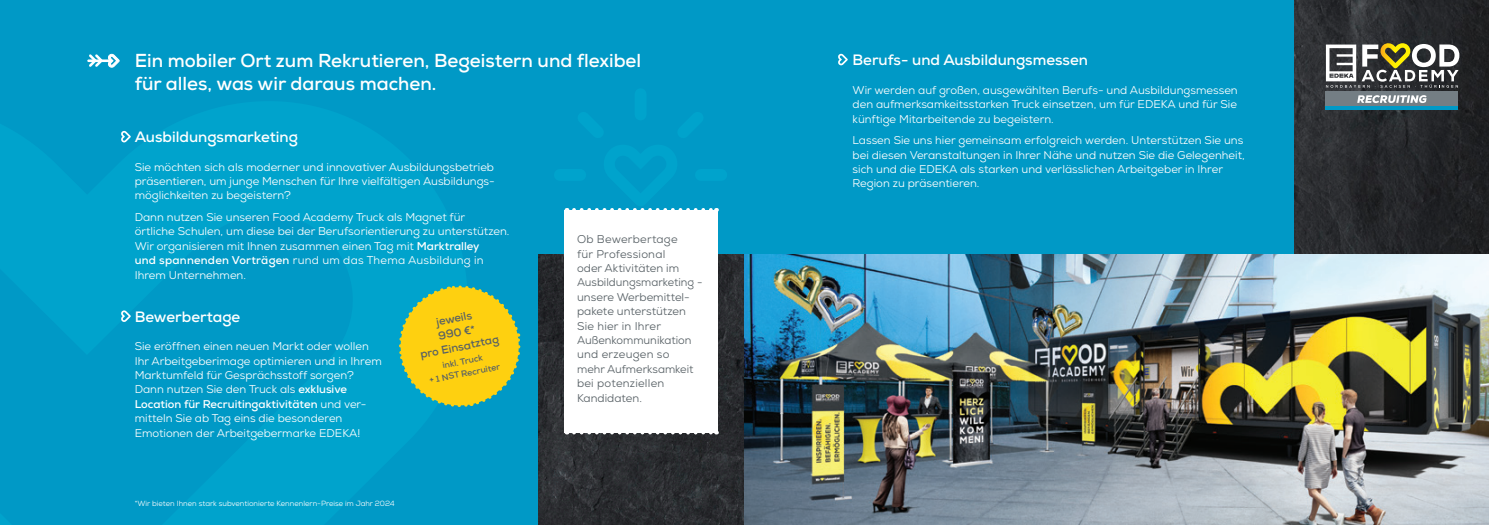
<style>
.page{position:relative;width:1489px;height:525px;background:#fff}
.page>*{position:absolute;margin:0;border:0;box-sizing:border-box;transform-origin:0 0}
.t1{font:700 18.75px/22.5px "Nexa";color:#fff}
.t2{font:700 15px "Nexa";color:#fff}
.t3{font:11.25px/14.4px "Nexa";color:#fff}
.t4{font:11.25px/14.4px "Nexa";color:#576065}
.t5{font:700 11.25px/14.4px "Nexa";color:#576065;text-align:center}
.t6{font:700 8.75px/11.9px "Nexa";color:#576065;text-align:center}
.t7{font:7.5px "Nexa";color:#fff}
.s1{font-weight:700}
</style>
<div class="page">
<div style="left:0;top:0;width:744px;height:524px;background:#0099c6"></div>
<div style="left:744px;top:0;width:744px;height:524px;background:#0099c6"></div>
<img style="left:1294px;top:0;width:194px;height:254px">
<img style="left:538px;top:254px;width:206px;height:270px">
<div style="left:1325px;top:91px;width:132px;height:15px;background:#747e84"></div>
<hr style="left:1325px;top:106px;width:132px;height:3px;background:#0099c6">
<svg style="left:1357px;top:95px;width:69px;height:8px"></svg>
<svg style="left:1325px;top:42px;width:134px;height:46px;background:#77776d"></svg>
<div style="left:634px;top:94px;width:12px;height:20px;background:#00a3cc"></div>
<div style="left:560px;top:169px;width:20px;height:12px;background:#00a3cc"></div>
<div style="left:701px;top:169px;width:20px;height:12px;background:#00a3cc"></div>
<svg style="left:108px;top:54px;width:12px;height:14px"></svg>
<hr style="left:87px;top:59px;width:24px;height:3px;background:#fff">
<svg style="left:89px;top:54px;width:13px;height:13px"></svg>
<svg style="left:838px;top:53px;width:9px;height:13px"></svg>
<svg style="left:121px;top:310px;width:10px;height:12px"></svg>
<div style="left:564px;top:210px;width:154px;height:222px;background:#fff"></div>
<svg style="left:574px;top:432px;width:143px;height:2px"></svg>
<svg style="left:566px;top:208px;width:151px;height:2px"></svg>
<svg style="left:121px;top:130px;width:10px;height:13px"></svg>
<img style="left:744px;top:254px;width:744px;height:270px">
<svg style="left:399px;top:285px;width:122px;height:122px"></svg>
<h1 class="t1" style="left:135px;top:49px;width:508px">Ein mobiler Ort zum Rekrutieren, Begeistern und flexibel für alles, was wir daraus machen.</h1>
<h2 class="t2" style="left:135px;top:127px;width:165px">Ausbildungsmarketing</h2>
<p class="t3" style="left:135px;top:159px;width:361px;text-align:justify">Sie möchten sich als moderner und innovativer Ausbildungsbetrieb präsentieren, um junge Menschen für Ihre vielfältigen Ausbildungs&shy;möglichkeiten zu begeistern?</p>
<p class="t3" style="left:135px;top:210px;width:376px">Dann nutzen Sie unseren Food Academy Truck als Magnet für<br>örtliche Schulen, um diese bei der Berufsorientierung zu unterstützen.<br>Wir organisieren mit Ihnen zusammen einen Tag mit <span class="s1">Marktralley<br>und spannenden Vorträgen</span> rund um das Thema Ausbildung in Ihrem Unternehmen.</p>
<h2 class="t2" style="left:135px;top:306px;width:107px">Bewerbertage</h2>
<p class="t3" style="left:135px;top:339px;width:248px">Sie eröffnen einen neuen Markt oder wollen Ihr Arbeitgeberimage optimieren und in Ihrem Marktumfeld für Gesprächsstoff sorgen?<br>Dann nutzen Sie den Truck als <span class="s1">exklusive Location für Recruitingaktivitäten</span> und ver&shy;mitteln Sie ab Tag eins die besonderen Emotionen der Arbeitgebermarke EDEKA!</p>
<p class="t4" style="left:577px;top:232px;width:125px">Ob Bewerbertage<br>für Professional<br>oder Aktivitäten im<br>Ausbildungsmarketing - unsere Werbemittel&shy;pakete unterstützen<br>Sie hier in Ihrer<br>Außenkommunikation und erzeugen so<br>mehr Aufmerksamkeit bei potenziellen<br>Kandidaten.</p>
<p class="t5" style="left:413px;top:319px;width:81px;rotate:-11deg">jeweils<br>990 €*<br>pro Einsatztag</p>
<p class="t6" style="left:426px;top:362px;width:73px;rotate:-11deg">inkl. Truck<br>+ 1 NST Recruiter</p>
<p class="t7" style="left:135px;top:498px;width:261px">*Wir bieten Ihnen stark subventionierte Kennenlern-Preise im Jahr 2024</p>
<h2 class="t2" style="left:852px;top:50px;width:237px">Berufs- und Ausbildungsmessen</h2>
<p class="t3" style="left:852px;top:83px;width:386px;text-align:justify">Wir werden auf großen, ausgewählten Berufs- und Ausbildungsmessen den aufmerksamkeitsstarken Truck einsetzen, um für EDEKA und für Sie künftige Mitarbeitende zu begeistern.</p>
<p class="t3" style="left:852px;top:133px;width:393px">Lassen Sie uns hier gemeinsam erfolgreich werden. Unterstützen Sie uns bei diesen Veranstaltungen in Ihrer Nähe und nutzen Sie die Gelegenheit, sich und die EDEKA als starken und verlässlichen Arbeitgeber in Ihrer Region zu präsentieren.</p>
</div>
